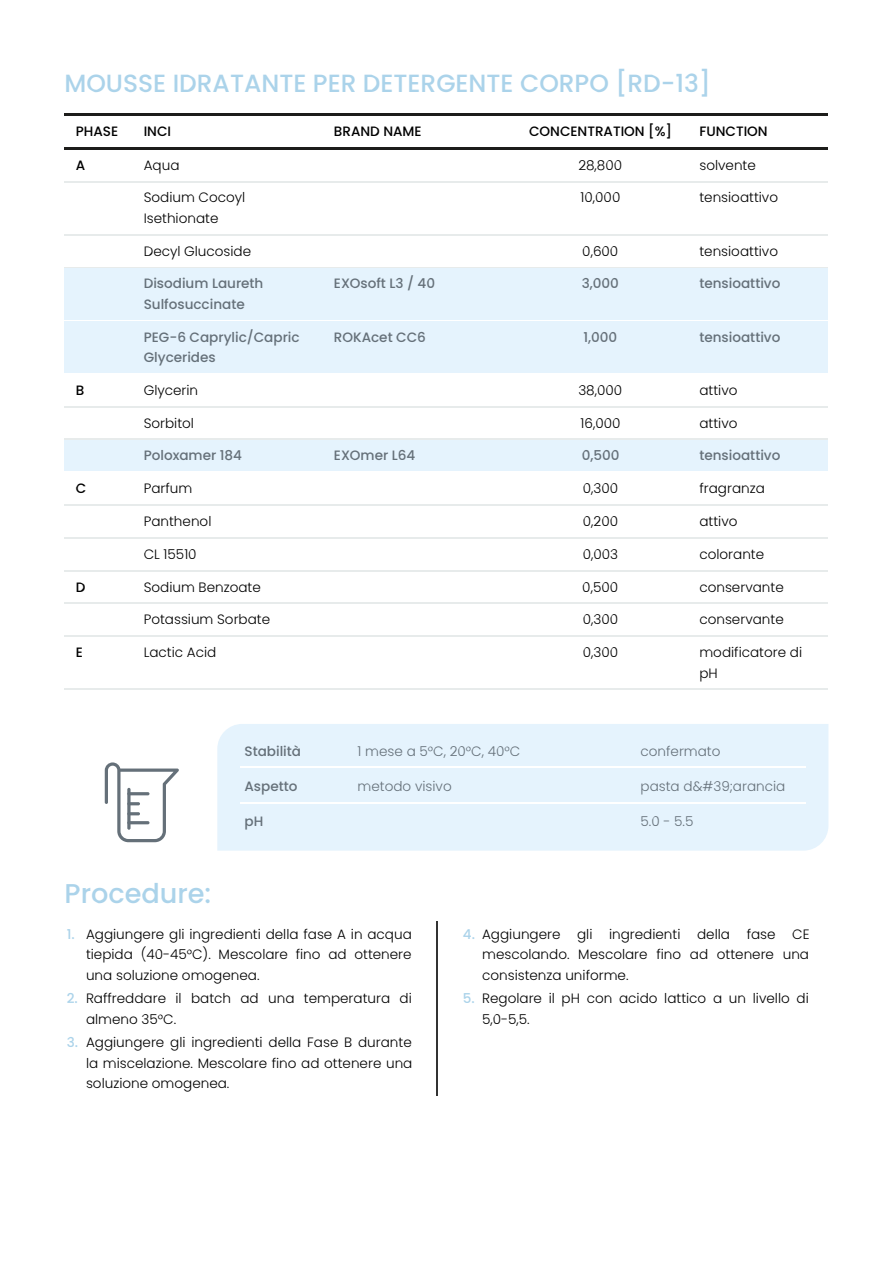
<style>
.page{position:relative;width:893px;height:1263px;background:#fff}
.page>*{position:absolute;margin:0;border:0;box-sizing:border-box;transform-origin:0 0}
.t1{font:500 27.15px "Poppins";letter-spacing:.005em;color:#abd3ea}
.t2{font:24.9px "Medium Poppins";letter-spacing:.005em;color:#abd3ea}
.t3{font:13.5px/20.4px "Light Poppins";letter-spacing:.005em;color:#000}
.t4{font:500 13.5px/20.4px "Poppins";letter-spacing:.005em;color:#657079}
.t5{font:13.5px "Light Poppins";letter-spacing:.005em;color:#657079}
.t6{font:500 13.5px "Poppins";letter-spacing:.005em;color:#000}
.s1{font-family:"Poppins";font-weight:500;color:#abd3ea}
</style>
<div class="page">
<hr style="left:64px;top:113px;width:764px;height:2px;background:#1d1d1b">
<hr style="left:64px;top:147px;width:764px;height:2px;background:#1d1d1b">
<hr style="left:64px;top:181px;width:764px;height:1px;background:#e7ebeb">
<hr style="left:64px;top:234px;width:764px;height:1px;background:#e7ebeb">
<hr style="left:64px;top:267px;width:764px;height:1px;background:#e7ebeb">
<div style="left:64px;top:268px;width:764px;height:53px;background:#e5f3fd"></div>
<hr style="left:64px;top:320px;width:764px;height:1px;background:#fff">
<div style="left:64px;top:321px;width:764px;height:53px;background:#e5f3fd"></div>
<hr style="left:64px;top:373px;width:764px;height:1px;background:#fff">
<hr style="left:64px;top:406px;width:764px;height:1px;background:#e7ebeb">
<hr style="left:64px;top:439px;width:764px;height:1px;background:#e7ebeb">
<div style="left:64px;top:440px;width:764px;height:33px;background:#e5f3fd"></div>
<hr style="left:64px;top:472px;width:764px;height:1px;background:#fff">
<hr style="left:64px;top:505px;width:764px;height:1px;background:#e7ebeb">
<hr style="left:64px;top:537px;width:764px;height:1px;background:#e7ebeb">
<hr style="left:64px;top:570px;width:764px;height:1px;background:#e7ebeb">
<hr style="left:64px;top:603px;width:764px;height:1px;background:#e7ebeb">
<hr style="left:64px;top:636px;width:764px;height:1px;background:#e7ebeb">
<hr style="left:64px;top:689px;width:764px;height:1px;background:#e7ebeb">
<div style="left:217px;top:724px;width:611px;height:127px;background:#e5f3fd"></div>
<hr style="left:240px;top:767px;width:113px;height:1px;background:#fff">
<hr style="left:353px;top:767px;width:283px;height:1px;background:#fff">
<hr style="left:636px;top:767px;width:169px;height:1px;background:#fff">
<hr style="left:240px;top:802px;width:113px;height:1px;background:#fff">
<hr style="left:353px;top:802px;width:283px;height:1px;background:#fff">
<hr style="left:636px;top:802px;width:169px;height:1px;background:#fff">
<hr style="left:437px;top:922px;width:1px;height:174px;background:#333">
<svg style="left:105px;top:762px;width:74px;height:80px"></svg>
<hr style="left:127px;top:792px;width:22px;height:3px;background:#657079;border-radius:2px">
<h2 class="t2" style="left:64px;top:66px;width:647px">MOUSSE IDRATANTE PER DETERGENTE CORPO [RD-13]</h2>
<p class="t6" style="left:76px;top:122px;width:44px">PHASE</p>
<p class="t6" style="left:144px;top:122px;width:29px">INCI</p>
<p class="t6" style="left:334px;top:122px;width:89px">BRAND NAME</p>
<p class="t6" style="left:529px;top:122px;width:144px">CONCENTRATION [%]</p>
<p class="t6" style="left:699px;top:122px;width:70px">FUNCTION</p>
<p class="t6" style="left:76px;top:156px;width:11px">A</p>
<p class="t3" style="left:144px;top:155px;width:37px">Aqua</p>
<p class="t3" style="left:578px;top:155px;width:45px">28,800</p>
<p class="t3" style="left:699px;top:155px;width:58px">solvente</p>
<p class="t3" style="left:144px;top:188px;width:103px">Sodium Cocoyl<br>Isethionate</p>
<p class="t3" style="left:580px;top:188px;width:41px">10,000</p>
<p class="t3" style="left:699px;top:188px;width:80px">tensioattivo</p>
<p class="t3" style="left:144px;top:241px;width:109px">Decyl Glucoside</p>
<p class="t3" style="left:582px;top:241px;width:37px">0,600</p>
<p class="t3" style="left:699px;top:241px;width:80px">tensioattivo</p>
<p class="t4" style="left:144px;top:274px;width:121px">Disodium Laureth<br>Sulfosuccinate</p>
<p class="t4" style="left:334px;top:274px;width:103px">EXOsoft L3 / 40</p>
<p class="t4" style="left:581px;top:274px;width:39px">3,000</p>
<p class="t4" style="left:699px;top:274px;width:82px">tensioattivo</p>
<p class="t4" style="left:144px;top:327px;width:157px">PEG-6 Caprylic/Capric<br>Glycerides</p>
<p class="t4" style="left:334px;top:327px;width:93px">ROKAcet CC6</p>
<p class="t4" style="left:583px;top:327px;width:35px">1,000</p>
<p class="t4" style="left:699px;top:327px;width:82px">tensioattivo</p>
<p class="t6" style="left:76px;top:381px;width:10px">B</p>
<p class="t3" style="left:144px;top:380px;width:56px">Glycerin</p>
<p class="t3" style="left:578px;top:380px;width:45px">38,000</p>
<p class="t3" style="left:699px;top:380px;width:39px">attivo</p>
<p class="t3" style="left:144px;top:413px;width:52px">Sorbitol</p>
<p class="t3" style="left:580px;top:413px;width:41px">16,000</p>
<p class="t3" style="left:699px;top:413px;width:39px">attivo</p>
<p class="t4" style="left:144px;top:445px;width:100px">Poloxamer 184</p>
<p class="t4" style="left:334px;top:445px;width:83px">EXOmer L64</p>
<p class="t4" style="left:581px;top:445px;width:39px">0,500</p>
<p class="t4" style="left:699px;top:445px;width:82px">tensioattivo</p>
<p class="t6" style="left:76px;top:479px;width:12px">C</p>
<p class="t3" style="left:144px;top:478px;width:50px">Parfum</p>
<p class="t3" style="left:583px;top:478px;width:37px">0,300</p>
<p class="t3" style="left:699px;top:478px;width:67px">fragranza</p>
<p class="t3" style="left:144px;top:511px;width:69px">Panthenol</p>
<p class="t3" style="left:583px;top:511px;width:37px">0,200</p>
<p class="t3" style="left:699px;top:511px;width:39px">attivo</p>
<p class="t3" style="left:144px;top:544px;width:54px">CL 15510</p>
<p class="t3" style="left:583px;top:544px;width:37px">0,003</p>
<p class="t3" style="left:699px;top:544px;width:66px">colorante</p>
<p class="t6" style="left:76px;top:577px;width:11px">D</p>
<p class="t3" style="left:144px;top:577px;width:119px">Sodium Benzoate</p>
<p class="t3" style="left:582px;top:577px;width:37px">0,500</p>
<p class="t3" style="left:699px;top:577px;width:86px">conservante</p>
<p class="t3" style="left:144px;top:609px;width:128px">Potassium Sorbate</p>
<p class="t3" style="left:583px;top:609px;width:37px">0,300</p>
<p class="t3" style="left:699px;top:609px;width:86px">conservante</p>
<p class="t6" style="left:76px;top:643px;width:9px">E</p>
<p class="t3" style="left:144px;top:642px;width:74px">Lactic Acid</p>
<p class="t3" style="left:583px;top:642px;width:37px">0,300</p>
<p class="t3" style="left:699px;top:642px;width:104px">modificatore di pH</p>
<p class="t4" style="left:244px;top:741px;width:58px">Stabilità</p>
<p class="t5" style="left:357px;top:741px;width:164px">1 mese a 5°C, 20°C, 40°C</p>
<p class="t5" style="left:640px;top:741px;width:81px">confermato</p>
<p class="t4" style="left:244px;top:776px;width:54px">Aspetto</p>
<p class="t5" style="left:357px;top:776px;width:95px">metodo visivo</p>
<p class="t5" style="left:640px;top:776px;width:146px">pasta d&amp;#39;arancia</p>
<p class="t4" style="left:244px;top:811px;width:20px">pH</p>
<p class="t5" style="left:640px;top:812px;width:54px">5.0 - 5.5</p>
<h1 class="t1" style="left:64px;top:874px;width:148px">Procedure:</h1>
<p class="t3" style="left:86px;top:924px;width:327px;text-align:justify;text-indent:-19px"><span class="s1">1.</span> Aggiungere gli ingredienti della fase A in acqua tiepida (40-45°C). Mescolare fino ad ottenere una soluzione omogenea.</p>
<p class="t3" style="left:86px;top:988px;width:327px;text-indent:-19px"><span class="s1">2.</span> Raffreddare il batch ad una temperatura di almeno 35°C.</p>
<p class="t3" style="left:86px;top:1033px;width:328px;text-align:justify;text-indent:-19px"><span class="s1">3.</span> Aggiungere gli ingredienti della Fase B durante la miscelazione. Mescolare fino ad ottenere una soluzione omogenea.</p>
<p class="t3" style="left:482px;top:924px;width:329px;text-align:justify;text-indent:-19px"><span class="s1">4.</span> Aggiungere gli ingredienti della fase CE mescolando. Mescolare fino ad ottenere una consistenza uniforme.</p>
<p class="t3" style="left:482px;top:988px;width:328px;text-indent:-19px"><span class="s1">5.</span> Regolare il pH con acido lattico a un livello di<br>5,0-5,5.</p>
</div>
